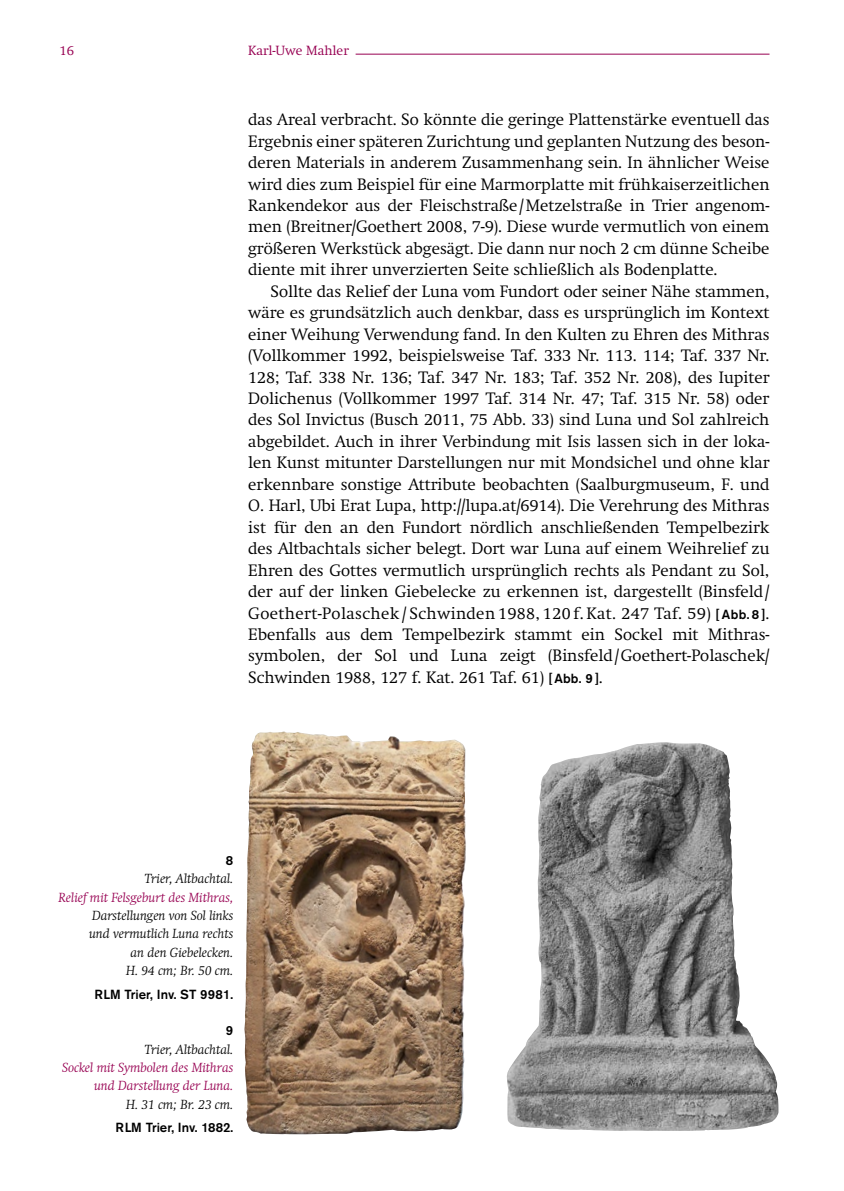
<style>
.page{position:relative;width:844px;height:1191px;background:#fff}
.page>*{position:absolute;margin:0;border:0;box-sizing:border-box;transform-origin:0 0}
.t1{font:300 16.28px/21.3px "Swift";color:#000;text-align:justify}
.t2{font:italic 300 13.12px/18.4px "Swift";color:#000;text-align:right}
.t3{font:italic 300 13.12px/18.4px "Swift";color:#970052;text-align:right}
.t4{font:500 13.12px "Akzidenz Grotesk Std";color:#000}
.t5{font:300 13.12px "Swift";color:#970052}
.s1{font-family:"Akzidenz Grotesk Std";font-weight:500;font-size:13.12px}
</style>
<div class="page">
<hr style="left:355px;top:54px;width:414px;height:1px;background:#970052">
<img style="left:244px;top:731px;width:220px;height:403px">
<img style="left:506px;top:742px;width:272px;height:389px">
<p class="t5" style="left:60px;top:42px;width:16px">16</p>
<p class="t5" style="left:248px;top:42px;width:102px">Karl-Uwe Mahler</p>
<p class="t1" style="left:248px;top:109px;width:522px">das Areal verbracht. So könnte die geringe Plattenstärke eventuell das Ergebnis einer späteren Zurichtung und geplanten Nutzung des beson&shy;deren Materials in anderem Zusammenhang sein. In ähnlicher Weise wird dies zum Beispiel für eine Marmorplatte mit frühkaiserzeitlichen Rankendekor aus der Fleischstraße/Metzelstraße in Trier angenom&shy;men (Breitner/Goethert 2008, 7-9). Diese wurde vermutlich von einem größeren Werkstück abgesägt. Die dann nur noch 2 cm dünne Scheibe diente mit ihrer unverzierten Seite schließlich als Bodenplatte.</p>
<p class="t1" style="left:248px;top:281px;width:522px;text-indent:22px">Sollte das Relief der Luna vom Fundort oder seiner Nähe stammen, wäre es grundsätzlich auch denkbar, dass es ursprünglich im Kontext einer Weihung Verwendung fand. In den Kulten zu Ehren des Mithras (Vollkommer 1992, beispielsweise Taf. 333 Nr. 113. 114; Taf. 337 Nr.<br>128; Taf. 338 Nr. 136; Taf. 347 Nr. 183; Taf. 352 Nr. 208), des Iupiter Dolichenus (Vollkommer 1997 Taf. 314 Nr. 47; Taf. 315 Nr. 58) oder des Sol Invictus (Busch 2011, 75 Abb. 33) sind Luna und Sol zahlreich abgebildet. Auch in ihrer Verbindung mit Isis lassen sich in der loka&shy;len Kunst mitunter Darstellungen nur mit Mondsichel und ohne klar erkennbare sonstige Attribute beobachten (Saalburgmuseum, F. und O. Harl, Ubi Erat Lupa, http://lupa.at/6914). Die Verehrung des Mithras ist für den an den Fundort nördlich anschließenden Tempelbezirk des Altbachtals sicher belegt. Dort war Luna auf einem Weihrelief zu Ehren des Gottes vermutlich ursprünglich rechts als Pendant zu Sol, der auf der linken Giebelecke zu erkennen ist, dargestellt (Binsfeld/ Goethert-Polaschek / Schwinden 1988, 120 f. Kat. 247 Taf. 59) <span class="s1">[ Abb. 8 ]</span>.<br>Ebenfalls aus dem Tempelbezirk stammt ein Sockel mit Mithras&shy;symbolen, der Sol und Luna zeigt (Binsfeld/Goethert-Polaschek/ Schwinden 1988, 127 f. Kat. 261 Taf. 61) <span class="s1">[Abb. 9 ]</span>.</p>
<p class="t4" style="left:226px;top:852px;width:9px">8</p>
<p class="t2" style="left:144px;top:869px;width:90px">Trier, Altbachtal.</p>
<p class="t3" style="left:59px;top:888px;width:176px">Relief mit Felsgeburt des Mithras,</p>
<p class="t2" style="left:89px;top:906px;width:146px">Darstellungen von Sol links und vermutlich Luna rechts an den Giebelecken.<br>H. 94 cm; Br. 50 cm.</p>
<p class="t4" style="left:94px;top:986px;width:140px">RLM Trier, Inv. ST 9981.</p>
<p class="t4" style="left:226px;top:1022px;width:9px">9</p>
<p class="t2" style="left:144px;top:1040px;width:90px">Trier, Altbachtal.</p>
<p class="t3" style="left:62px;top:1058px;width:173px">Sockel mit Symbolen des Mithras und Darstellung der Luna.</p>
<p class="t2" style="left:126px;top:1095px;width:109px">H. 31 cm; Br. 23 cm.</p>
<p class="t4" style="left:116px;top:1119px;width:119px">RLM Trier, Inv. 1882.</p>
</div>
